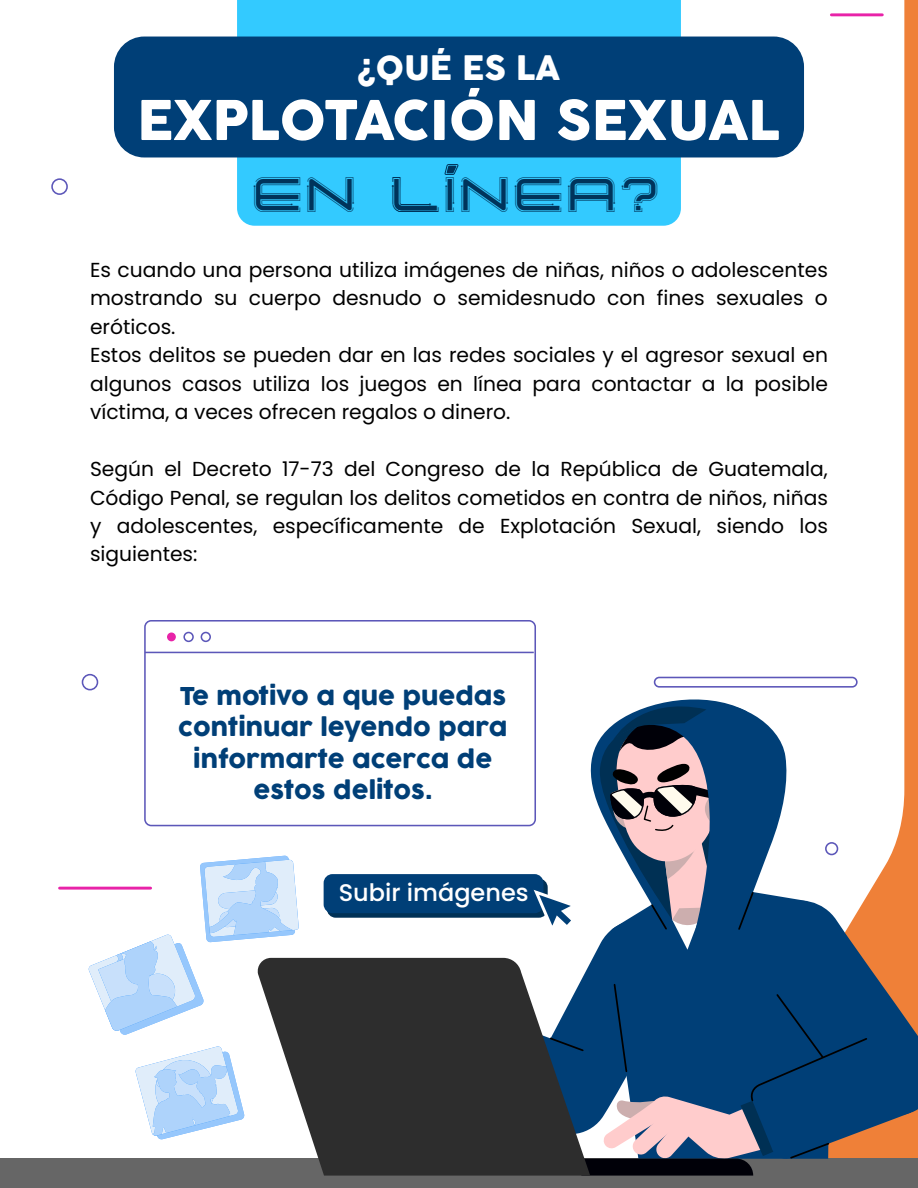
<style>
.page{position:relative;width:918px;height:1188px;background:#fff}
.page>*{position:absolute;margin:0;border:0;box-sizing:border-box;transform-origin:0 0}
.t1{font:54px "Cocogoose";color:#fff}
.t2{font:45px "Simple Tech Bold 02";color:#00345b}
.t3{font:33px "Cocogoose";color:#fff}
.t4{font:24px/31.5px "Cocogoose";color:#003f77;text-align:center}
.t5{font:500 24px "Poppins";color:#fff}
.t6{font:20.25px/28.5px "Poppins";color:#000}
</style>
<div class="page">
<hr style="left:145px;top:652px;width:389px;height:1px;background:#5c57b9">
<div style="left:144px;top:620px;width:392px;height:206px;border:2px solid #5c57b9;border-radius:6px"></div>
<div style="left:167px;top:633px;width:9px;height:8px;background:#e823a8;border-radius:50%"></div>
<div style="left:183px;top:632px;width:11px;height:10px;border:2px solid #5c57b9;border-radius:50%"></div>
<div style="left:201px;top:632px;width:10px;height:10px;border:2px solid #5c57b9;border-radius:50%"></div>
<div style="left:327px;top:879px;width:221px;height:39px;background:#003156;border-radius:9px"></div>
<div style="left:324px;top:874px;width:219px;height:39px;background:#003f77;border-radius:9px"></div>
<svg style="left:88px;top:856px;width:211px;height:179px"></svg>
<svg style="left:135px;top:1046px;width:110px;height:94px"></svg>
<div style="left:51px;top:178px;width:17px;height:17px;border:2px solid #5c57b9;border-radius:50%"></div>
<div style="left:82px;top:674px;width:16px;height:16px;border:2px solid #5c57b9;border-radius:50%"></div>
<div style="left:654px;top:677px;width:204px;height:11px;border:2px solid #5c57b9;border-radius:5px"></div>
<hr style="left:60px;top:887px;width:91px;height:3px;background:#e823a8">
<svg style="left:818px;top:0;width:100px;height:695px"></svg>
<div style="left:0;top:1159px;width:918px;height:29px;background:#666"></div>
<svg style="left:432px;top:695px;width:486px;height:481px"></svg>
<svg style="left:256px;top:958px;width:334px;height:218px;background:#474b4e"></svg>
<div style="left:237px;top:0;width:444px;height:226px;background:#33caff"></div>
<div style="left:114px;top:37px;width:690px;height:120px;background:#003f77;border-radius:30px"></div>
<svg style="left:445px;top:164px;width:13px;height:11px"></svg>
<h3 class="t3" style="left:357px;top:45px;width:204px">¿QUÉ ES LA</h3>
<h1 class="t1" style="left:137px;top:83px;width:645px">EXPLOTACIÓN SEXUAL</h1>
<h2 class="t2" style="left:254px;top:173px;width:412px">EN LiNEA?</h2>
<p class="t6" style="left:90px;top:255px;width:740px">Es cuando una persona utiliza imágenes de niñas, niños o adolescentes mostrando su cuerpo desnudo o semidesnudo con fines sexuales o eróticos.<br>Estos delitos se pueden dar en las redes sociales y el agresor sexual en algunos casos utiliza los juegos en línea para contactar a la posible víctima, a veces ofrecen regalos o dinero.</p>
<p class="t6" style="left:90px;top:455px;width:739px;text-align:justify">Según el Decreto 17-73 del Congreso de la República de Guatemala, Código Penal, se regulan los delitos cometidos en contra de niños, niñas y adolescentes, específicamente de Explotación Sexual, siendo los siguientes:</p>
<p class="t4" style="left:178px;top:681px;width:331px">Te motivo a que puedas continuar leyendo para informarte acerca de estos delitos.</p>
<p class="t5" style="left:339px;top:879px;width:191px">Subir imágenes</p>
</div>
